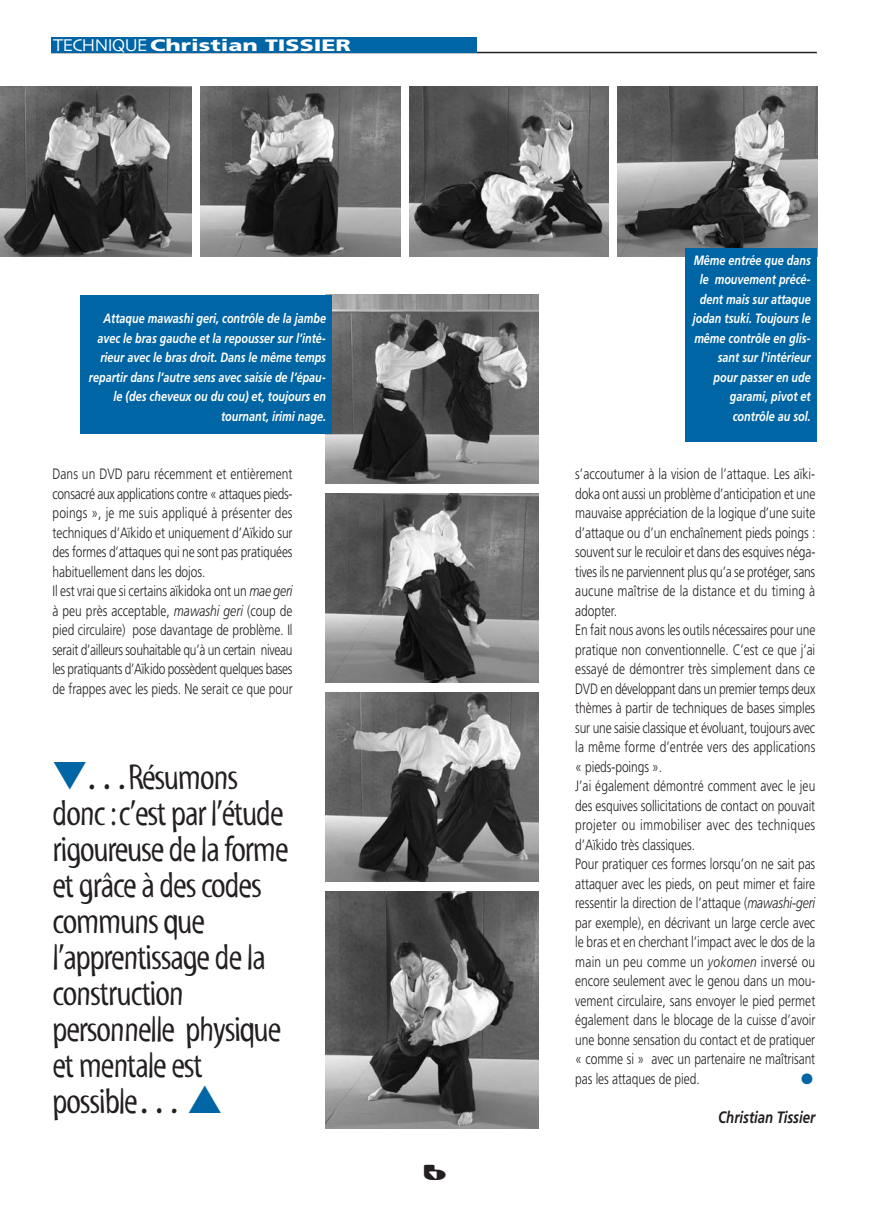
<style>
.page{position:relative;width:893px;height:1212px;background:#fff}
.page>*{position:absolute;margin:0;border:0;box-sizing:border-box;transform-origin:0 0}
.t1{font:36px/36px "Myriad Tilt";letter-spacing:-.03em;color:#231f20}
.t2{font:21px "Shuriken Boy";color:#231f20;scale:1.6 1}
.t3{font:900 16.5px "Frutiger";color:#fff;scale:1.4 1}
.t4{font:italic 700 16.5px "Frutiger";color:#231f20;scale:.8 1}
.t5{font:300 15px/19.5px "Frutiger";letter-spacing:-.005em;color:#231f20;scale:.8 1}
.t6{font:15px "Zapf Dingbats";color:#0065a4}
.t7{font:italic 700 13.5px/19.5px "Frutiger";color:#fff;text-align:right;scale:.8 1}
.s1{font-family:"Skia";font-weight:400;font-size:18px}
.s2{font-style:italic}
.s3{color:#0065a4}
.s4{font-size:45px}
</style>
<div class="page">
<hr style="left:51px;top:52px;width:765px;height:1px;background:#231f20">
<div style="left:51px;top:37px;width:425px;height:16px;background:#0065a4"></div>
<img style="left:409px;top:87px;width:199px;height:170px">
<img style="left:617px;top:87px;width:200px;height:170px">
<img style="left:0;top:87px;width:192px;height:170px">
<img style="left:201px;top:87px;width:199px;height:170px">
<div style="left:685px;top:248px;width:131px;height:194px;background:#0065a4"></div>
<img style="left:325px;top:295px;width:213px;height:189px">
<img style="left:325px;top:891px;width:213px;height:237px">
<img style="left:325px;top:493px;width:213px;height:190px">
<img style="left:325px;top:692px;width:213px;height:190px">
<div style="left:80px;top:295px;width:252px;height:139px;background:#0065a4"></div>
<p class="t3" style="left:53px;top:39px;width:214px"><span class="s1">TECHNIQUE</span>Christian TISSIER</p>
<p class="t7" style="left:89px;top:310px;width:298px">Attaque mawashi geri, contrôle de la jambe avec le bras gauche et la repousser sur l’inté&shy;rieur avec le bras droit. Dans le même temps repartir dans l’autre sens avec saisie de l’épau&shy;le (des cheveux ou du cou) et, toujours en tournant, irimi nage.</p>
<p class="t7" style="left:692px;top:251px;width:149px">Même entrée que dans le mouvement précé&shy;dent mais sur attaque jodan tsuki. Toujours le même contrôle en glis&shy;sant sur l'intérieur pour passer en ude garami, pivot et contrôle au sol.</p>
<p class="t5" style="left:53px;top:465px;width:302px">Dans un DVD paru récemment et entièrement consacré aux applications contre « attaques pieds&shy;poings », je me suis appliqué à présenter des techniques d’Aïkido et uniquement d’Aïkido sur des formes d’attaques qui ne sont pas pratiquées habituellement dans les dojos.<br>Il est vrai que si certains aïkidoka ont un <span class="s2">mae geri </span>à peu près acceptable, <span class="s2">mawashi geri</span> (coup de pied circulaire) pose davantage de problème. Il serait d’ailleurs souhaitable qu’à un certain niveau les pratiquants d’Aïkido possèdent quelques bases de frappes avec les pieds. Ne serait ce que pour</p>
<p class="t5" style="left:575px;top:465px;width:301px">s’accoutumer à la vision de l’attaque. Les aïki&shy;doka ont aussi un problème d’anticipation et une mauvaise appréciation de la logique d’une suite d’attaque ou d’un enchaînement pieds poings : souvent sur le reculoir et dans des esquives néga&shy;tives ils ne parviennent plus qu’a se protéger, sans aucune maîtrise de la distance et du timing à adopter.<br>En fait nous avons les outils nécessaires pour une pratique non conventionnelle. C’est ce que j’ai essayé de démontrer très simplement dans ce DVD en développant dans un premier temps deux thèmes à partir de techniques de bases simples sur une saisie classique et évoluant, toujours avec la même forme d’entrée vers des applications « pieds-poings ».<br>J’ai également démontré comment avec le jeu des esquives sollicitations de contact on pouvait projeter ou immobiliser avec des techniques d’Aïkido très classiques.<br>Pour pratiquer ces formes lorsqu’on ne sait pas attaquer avec les pieds, on peut mimer et faire ressentir la direction de l’attaque (<span class="s2">mawashi-geri </span>par exemple), en décrivant un large cercle avec le bras et en cherchant l’impact avec le dos de la main un peu comme un <span class="s2">yokomen</span> inversé ou encore seulement avec le genou dans un mou&shy;vement circulaire, sans envoyer le pied permet également dans le blocage de la cuisse d’avoir une bonne sensation du contact et de pratiquer « comme si » avec un partenaire ne maîtrisant pas les attaques de pied.</p>
<h1 class="t1" style="left:53px;top:762px;width:237px"><span class="s3">▼</span><span class="s4">…</span>Résumons donc :c’est par l’étude rigoureuse de la forme et grâce à des codes communs que l’apprentissage de la construction personnelle physique et mentale est possible<span class="s4">…</span> <span class="s3">▲</span></h1>
<p class="t6" style="left:801px;top:1071px;width:13px">●</p>
<p class="t4" style="left:718px;top:1110px;width:123px">Christian Tissier</p>
<h2 class="t2" style="left:421px;top:1165px;width:17px">6</h2>
</div>
